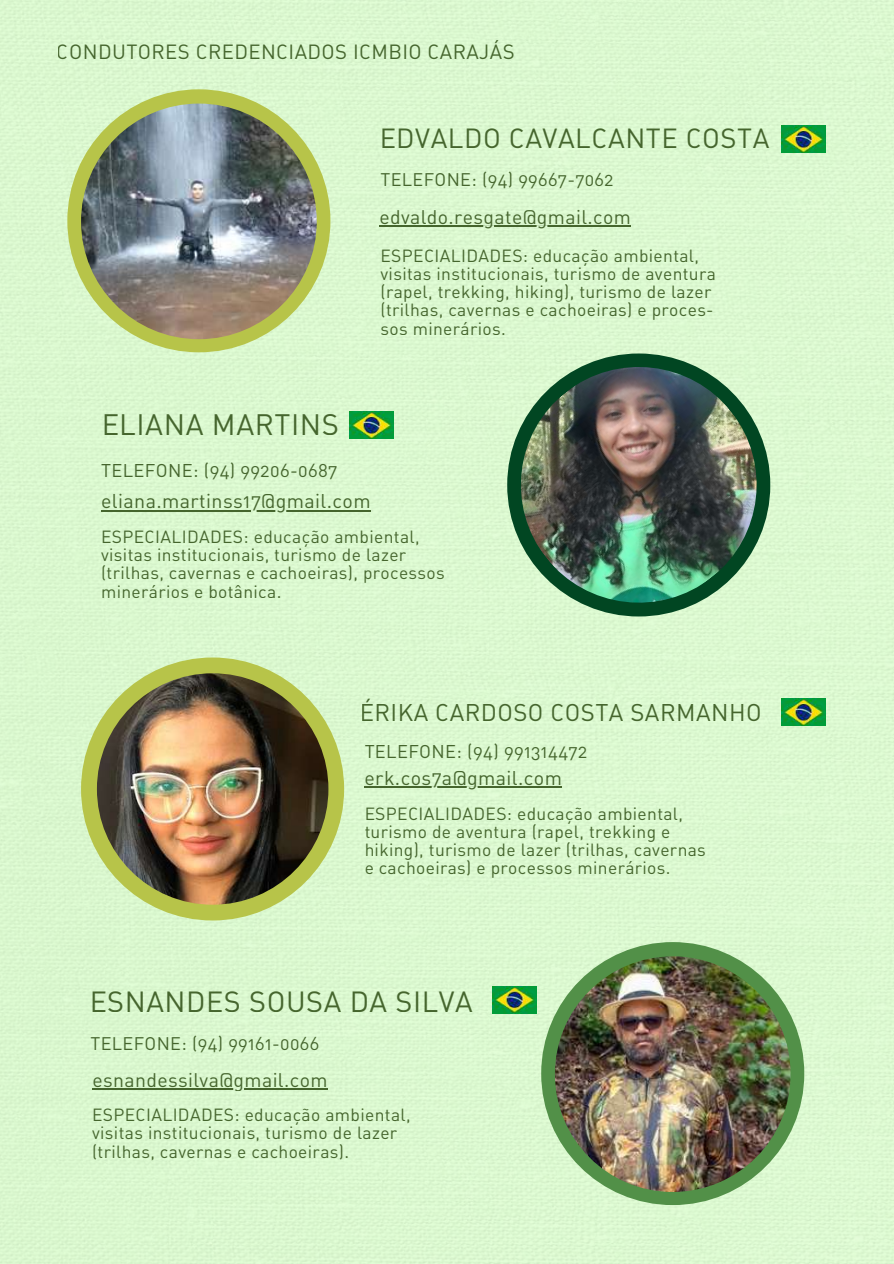
<style>
.page{position:relative;width:894px;height:1264px;background:#fff}
.page>*{position:absolute;margin:0;border:0;box-sizing:border-box;transform-origin:0 0}
.t1{font:29.25px "DIN Regular Alternate";letter-spacing:.02em;color:#44642c}
.t2{font:28.8px "DIN Regular Alternate";letter-spacing:.02em;color:#44642c}
.t3{font:27.3px "DIN Regular Alternate";letter-spacing:.02em;color:#44642c}
.t4{font:23.85px "DIN Regular Alternate";letter-spacing:.02em;color:#44642c}
.t5{font:20.25px "DIN Regular Alternate";letter-spacing:.02em;color:#44642c}
.t6{font:19.65px "DIN Regular Alternate";letter-spacing:.02em;color:#44642c}
.t7{font:19.5px "DIN Regular Alternate";letter-spacing:.02em;color:#44642c}
.t8{font:18.3px "DIN Regular Alternate";letter-spacing:.02em;color:#44642c}
.t9{font:18px "DIN Regular Alternate";letter-spacing:.02em;color:#44642c}
.t10{font:17.4px/18.3px "DIN Regular Alternate";letter-spacing:.02em;color:#44642c}
</style>
<div class="page">
<div style="left:0;top:0;width:893px;height:1263px;background:#dbf8d0"></div>
<div style="left:67px;top:89px;width:263px;height:263px;background:#b7c449;border-radius:50%"></div>
<img style="left:81px;top:104px;width:235px;height:235px;border-radius:50%">
<hr style="left:379px;top:226px;width:252px;height:1px;background:#44642c">
<img style="left:781px;top:125px;width:44px;height:27px">
<img style="left:506px;top:352px;width:265px;height:265px">
<div style="left:81px;top:657px;width:263px;height:263px;background:#b7c449;border-radius:50%"></div>
<img style="left:97px;top:673px;width:231px;height:231px;border-radius:50%">
<div style="left:541px;top:942px;width:263px;height:262px;background:#529048;border-radius:50%"></div>
<img style="left:554px;top:956px;width:236px;height:235px;border-radius:50%">
<img style="left:349px;top:412px;width:44px;height:27px">
<hr style="left:101px;top:509px;width:270px;height:2px;background:#44642c">
<hr style="left:364px;top:786px;width:198px;height:2px;background:#44642c">
<img style="left:781px;top:699px;width:44px;height:27px">
<hr style="left:92px;top:1088px;width:236px;height:1px;background:#44642c">
<img style="left:492px;top:986px;width:44px;height:27px">
<p class="t5" style="left:57px;top:39px;width:459px">CONDUTORES CREDENCIADOS ICMBIO CARAJÁS</p>
<h3 class="t3" style="left:379px;top:121px;width:391px">EDVALDO CAVALCANTE COSTA</h3>
<p class="t9" style="left:380px;top:169px;width:234px">TELEFONE: (94) 99667-7062</p>
<p class="t7" style="left:379px;top:205px;width:253px">edvaldo.resgate@gmail.com</p>
<p class="t10" style="left:380px;top:246px;width:337px">ESPECIALIDADES: educação ambiental, visitas institucionais, turismo de aventura (rapel, trekking, hiking), turismo de lazer (trilhas, cavernas e cachoeiras) e proces&shy;sos minerários.</p>
<h1 class="t1" style="left:101px;top:406px;width:239px">ELIANA MARTINS</h1>
<p class="t8" style="left:101px;top:459px;width:238px">TELEFONE: (94) 99206-0687</p>
<p class="t6" style="left:101px;top:488px;width:271px">eliana.martinss17@gmail.com</p>
<p class="t10" style="left:101px;top:527px;width:345px">ESPECIALIDADES: educação ambiental, visitas institucionais, turismo de lazer (trilhas, cavernas e cachoeiras), processos minerários e botânica.</p>
<h3 class="t4" style="left:359px;top:697px;width:403px">ÉRIKA CARDOSO COSTA SARMANHO</h3>
<p class="t8" style="left:364px;top:740px;width:224px">TELEFONE: (94) 991314472</p>
<p class="t6" style="left:364px;top:765px;width:199px">erk.cos7a@gmail.com</p>
<p class="t10" style="left:364px;top:804px;width:343px">ESPECIALIDADES: educação ambiental, turismo de aventura (rapel, trekking e hiking), turismo de lazer (trilhas, cavernas e cachoeiras) e processos minerários.</p>
<h2 class="t2" style="left:89px;top:983px;width:385px">ESNANDES SOUSA DA SILVA</h2>
<p class="t9" style="left:90px;top:1032px;width:230px">TELEFONE: (94) 99161-0066</p>
<p class="t7" style="left:92px;top:1067px;width:236px">esnandessilva@gmail.com</p>
<p class="t10" style="left:92px;top:1105px;width:320px">ESPECIALIDADES: educação ambiental, visitas institucionais, turismo de lazer (trilhas, cavernas e cachoeiras).</p>
</div>
